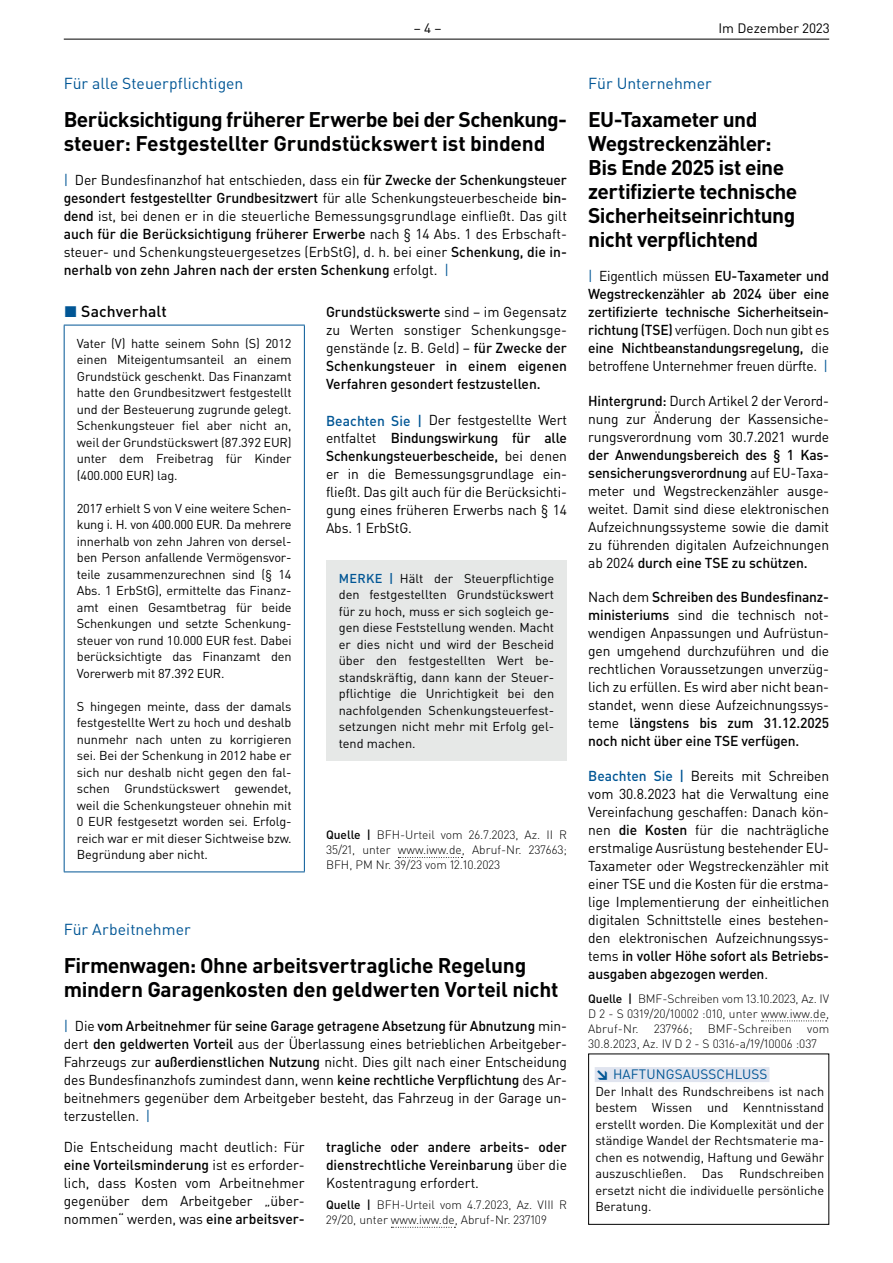
<style>
.page{position:relative;width:893px;height:1263px;background:#fff}
.page>*{position:absolute;margin:0;border:0;box-sizing:border-box;transform-origin:0 0}
.t1{font:700 21px/24px "DIN Pro";letter-spacing:-.025em;color:#000001}
.t2{font:15.75px "DIN Pro";color:#015695}
.t3{font:500 15.75px "DIN Pro";letter-spacing:.005em;color:#000001}
.t4{font:14.25px/18px "DIN Pro";letter-spacing:-.01em;color:#000001;text-align:justify}
.t5{font:500 14.25px/18px "DIN Pro";color:#000001;text-align:justify}
.t6{font:13.5px "DIN Pro";letter-spacing:.01em;color:#015695}
.t7{font:13.5px "DIN Pro";color:#000001}
.t8{font:12.75px/16.5px "DIN Pro";letter-spacing:-.01em;color:#000001;text-align:justify}
.t9{font:300 12px/15px "DIN Pro";color:#000001;text-align:justify}
.s1{color:#015695}
.s2{font-weight:500}
.s3{font-weight:400}
.s4{font-weight:500;color:#015695}
.s5{font-weight:400;color:#015695}
.s6{font-weight:900}
</style>
<div class="page">
<hr style="left:64px;top:39px;width:765px;height:1px;background:#000001">
<div style="left:595px;top:1067px;width:174px;height:15px;background:#e0e4ef"></div>
<div style="left:588px;top:1053px;width:241px;height:172px;border:1px solid #000001"></div>
<hr style="left:64px;top:325px;width:241px;height:1px;background:#015695">
<hr style="left:64px;top:325px;width:1px;height:546px;background:#015695">
<hr style="left:304px;top:325px;width:1px;height:546px;background:#015695">
<hr style="left:64px;top:871px;width:241px;height:1px;background:#015695">
<svg style="left:398px;top:857px;width:64px;height:1px"></svg>
<div style="left:326px;top:560px;width:241px;height:200px;background:#e6e8e7"></div>
<svg style="left:391px;top:1227px;width:64px;height:1px"></svg>
<svg style="left:761px;top:1020px;width:66px;height:1px"></svg>
<p class="t7" style="left:414px;top:19px;width:29px">– 4 –</p>
<p class="t7" style="left:718px;top:19px;width:113px">Im Dezember 2023</p>
<p class="t2" style="left:64px;top:73px;width:181px">Für alle Steuerpflichtigen</p>
<h1 class="t1" style="left:64px;top:106px;width:505px">Berücksichtigung früherer Erwerbe bei der Schenkung&shy;steuer: Festgestellter Grundstückswert ist bindend</h1>
<p class="t4" style="left:64px;top:171px;width:505px"><span class="s1">|</span> Der Bundesfinanzhof hat entschieden, dass ein <span class="s2">für Zwecke der Schenkungsteuer gesondert festgestellter Grundbesitzwert</span> für alle Schenkungsteuerbescheide <span class="s2">bin&shy;dend</span> ist, bei denen er in die steuerliche Bemessungsgrundlage einfließt. Das gilt <span class="s2">auch für die Berücksichtigung früherer Erwerbe</span> nach § 14 Abs. 1 des Erbschaft&shy;steuer- und Schenkungsteuergesetzes (ErbStG), d. h. bei einer <span class="s2">Schenkung, die in&shy;nerhalb von zehn Jahren nach der ersten Schenkung</span> erfolgt. <span class="s1">|</span></p>
<p class="t3" style="left:64px;top:300px;width:104px"><span class="s1">◼</span> Sachverhalt</p>
<p class="t8" style="left:77px;top:334px;width:216px">Vater (V) hatte seinem Sohn (S) 2012 einen Miteigentumsanteil an einem Grundstück geschenkt. Das Finanzamt hatte den Grundbesitzwert festgestellt und der Besteuerung zugrunde gelegt.<br>Schenkungsteuer fiel aber nicht an, weil der Grundstückswert (87.392 EUR) unter dem Freibetrag für Kinder (400.000 EUR) lag.</p>
<p class="t8" style="left:77px;top:499px;width:216px">2017 erhielt S von V eine weitere Schen&shy;kung i. H. von 400.000 EUR. Da mehrere innerhalb von zehn Jahren von dersel&shy;ben Person anfallende Vermögensvor&shy;teile zusammenzurechnen sind (§ 14<br>Abs. 1 ErbStG), ermittelte das Finanz&shy;amt einen Gesamtbetrag für beide Schenkungen und setzte Schenkung&shy;steuer von rund 10.000 EUR fest. Dabei berücksichtigte das Finanzamt den Vorerwerb mit 87.392 EUR.</p>
<p class="t8" style="left:77px;top:697px;width:216px">S hingegen meinte, dass der damals festgestellte Wert zu hoch und deshalb nunmehr nach unten zu korrigieren sei. Bei der Schenkung in 2012 habe er sich nur deshalb nicht gegen den fal&shy;schen Grundstückswert gewendet, weil die Schenkungsteuer ohnehin mit 0 EUR festgesetzt worden sei. Erfolg&shy;reich war er mit dieser Sichtweise bzw.<br>Begründung aber nicht.</p>
<p class="t5" style="left:326px;top:302px;width:242px">Grundstückswerte <span class="s3">sind – im Gegensatz zu Werten sonstiger Schenkungsge&shy;genstände (z. B. Geld) –</span> für Zwecke der Schenkungsteuer in einem eigenen Verfahren gesondert festzustellen.</p>
<p class="t4" style="left:326px;top:410px;width:242px"><span class="s4">Beachten Sie |</span> Der festgestellte Wert entfaltet <span class="s2">Bindungswirkung für alle Schenkungsteuerbescheide,</span> bei denen er in die Bemessungsgrundlage ein&shy;fließt. Das gilt auch für die Berücksichti&shy;gung eines früheren Erwerbs nach § 14<br>Abs. 1 ErbStG.</p>
<p class="t8" style="left:339px;top:569px;width:217px"><span class="s4">MERKE |</span> Hält der Steuerpflichtige den festgestellten Grundstückswert für zu hoch, muss er sich sogleich ge&shy;gen diese Feststellung wenden. Macht er dies nicht und wird der Bescheid über den festgestellten Wert be&shy;standskräftig, dann kann der Steuer&shy;pflichtige die Unrichtigkeit bei den nachfolgenden Schenkungsteuerfest&shy;setzungen nicht mehr mit Erfolg gel&shy;tend machen.</p>
<p class="t9" style="left:326px;top:827px;width:242px"><span class="s2">Quelle |</span> BFH-Urteil vom 26.7.2023, Az. II R 35/21, unter www.iww.de, Abruf-Nr. 237663; BFH, PM Nr. 39/23 vom 12.10.2023</p>
<p class="t2" style="left:64px;top:919px;width:128px">Für Arbeitnehmer</p>
<h1 class="t1" style="left:64px;top:952px;width:496px">Firmenwagen: Ohne arbeitsvertragliche Regelung mindern Garagenkosten den geldwerten Vorteil nicht</h1>
<p class="t4" style="left:64px;top:1017px;width:505px"><span class="s1">|</span> Die <span class="s2">vom Arbeitnehmer für seine Garage getragene Absetzung für Abnutzung</span> min&shy;dert <span class="s2">den geldwerten Vorteil</span> aus der Überlassung eines betrieblichen Arbeitgeber-Fahrzeugs zur <span class="s2">außerdienstlichen Nutzung</span> nicht. Dies gilt nach einer Entscheidung des Bundesfinanzhofs zumindest dann, wenn <span class="s2">keine rechtliche Verpflichtung</span> des Ar&shy;beitnehmers gegenüber dem Arbeitgeber besteht, das Fahrzeug in der Garage un&shy;terzustellen. <span class="s1">|</span></p>
<p class="t4" style="left:64px;top:1137px;width:242px">Die Entscheidung macht deutlich: Für <span class="s2">eine Vorteilsminderung</span> ist es erforder&shy;lich, dass Kosten vom Arbeitnehmer gegenüber dem Arbeitgeber „über&shy;nommen“ werden, was <span class="s2">eine arbeitsver-</span></p>
<p class="t5" style="left:326px;top:1137px;width:242px">tragliche oder andere arbeits- oder dienstrechtliche Vereinbarung <span class="s3">über die Kostentragung erfordert.</span></p>
<p class="t9" style="left:326px;top:1197px;width:242px"><span class="s2">Quelle |</span> BFH-Urteil vom 4.7.2023, Az. VIII R<br>29/20, unter www.iww.de, Abruf-Nr. 237109</p>
<p class="t2" style="left:588px;top:73px;width:125px">Für Unternehmer</p>
<h1 class="t1" style="left:588px;top:106px;width:211px">EU-Taxameter und<br>Wegstreckenzähler:<br>Bis Ende 2025 ist eine zertifizierte technische<br>Sicherheitseinrichtung nicht verpflichtend</h1>
<p class="t5" style="left:588px;top:267px;width:242px"><span class="s5">|</span> <span class="s3">Eigentlich müssen</span> EU-Taxameter und Wegstreckenzähler ab 2024 über eine zertifizierte technische Sicherheitsein&shy;richtung (TSE) <span class="s3">verfügen. Doch nun gibt es </span>eine Nichtbeanstandungsregelung, <span class="s3">die betroffene Unternehmer freuen dürfte.</span> <span class="s5">|</span></p>
<p class="t4" style="left:588px;top:391px;width:242px"><span class="s2">Hintergrund:</span> Durch Artikel 2 der Verord&shy;nung zur Änderung der Kassensiche&shy;rungsverordnung vom 30.7.2021 wurde</p>
<p class="t4" style="left:588px;top:445px;width:242px"><span class="s2">der Anwendungsbereich des § 1 Kas&shy;sensicherungsverordnung</span> auf EU-Taxa&shy;meter und Wegstreckenzähler ausge&shy;weitet. Damit sind diese elektronischen Aufzeichnungssysteme sowie die damit zu führenden digitalen Aufzeichnungen ab 2024 <span class="s2">durch eine TSE zu schützen.</span></p>
<p class="t4" style="left:588px;top:588px;width:242px">Nach dem <span class="s2">Schreiben des Bundesfinanz&shy;ministeriums</span> sind die technisch not&shy;wendigen Anpassungen und Aufrüstun&shy;gen umgehend durchzuführen und die rechtlichen Voraussetzungen unverzüg&shy;lich zu erfüllen. Es wird aber nicht bean&shy;standet, wenn diese Aufzeichnungssys&shy;teme <span class="s2">längstens bis zum 31.12.2025 noch nicht über eine TSE verfügen.</span></p>
<p class="t4" style="left:588px;top:766px;width:242px"><span class="s4">Beachten Sie |</span> Bereits mit Schreiben vom 30.8.2023 hat die Verwaltung eine Vereinfachung geschaffen: Danach kön&shy;nen <span class="s2">die Kosten</span> für die nachträgliche erstmalige Ausrüstung bestehender EU-Taxameter oder Wegstreckenzähler mit einer TSE und die Kosten für die erstma&shy;lige Implementierung der einheitlichen digitalen Schnittstelle eines bestehen&shy;den elektronischen Aufzeichnungssys&shy;tems <span class="s2">in voller Höhe sofort als Betriebs&shy;ausgaben abgezogen werden</span>.</p>
<p class="t9" style="left:588px;top:990px;width:242px"><span class="s2">Quelle |</span> BMF-Schreiben vom 13.10.2023, Az. IV D 2 - S 0319/20/10002 :010, unter www.iww.de, Abruf-Nr.</p>
<p class="t9" style="left:654px;top:1020px;width:40px">237966;</p>
<p class="t9" style="left:708px;top:1020px;width:86px">BMF-Schreiben</p>
<p class="t9" style="left:588px;top:1020px;width:242px;text-indent:219px">vom<br>30.8.2023, Az. IV D 2 - S 0316-a/19/10006 :037</p>
<p class="t6" style="left:595px;top:1065px;width:173px"><span class="s6">↘</span> HAFTUNGSAUSSCHLUSS</p>
<p class="t8" style="left:595px;top:1082px;width:230px">Der Inhalt des Rundschreibens ist nach bestem Wissen und Kenntnisstand erstellt worden. Die Komplexität und der ständige Wandel der Rechtsmaterie ma&shy;chen es notwendig, Haftung und Gewähr auszuschließen. Das Rundschreiben ersetzt nicht die individuelle persönliche Beratung.</p>
</div>
